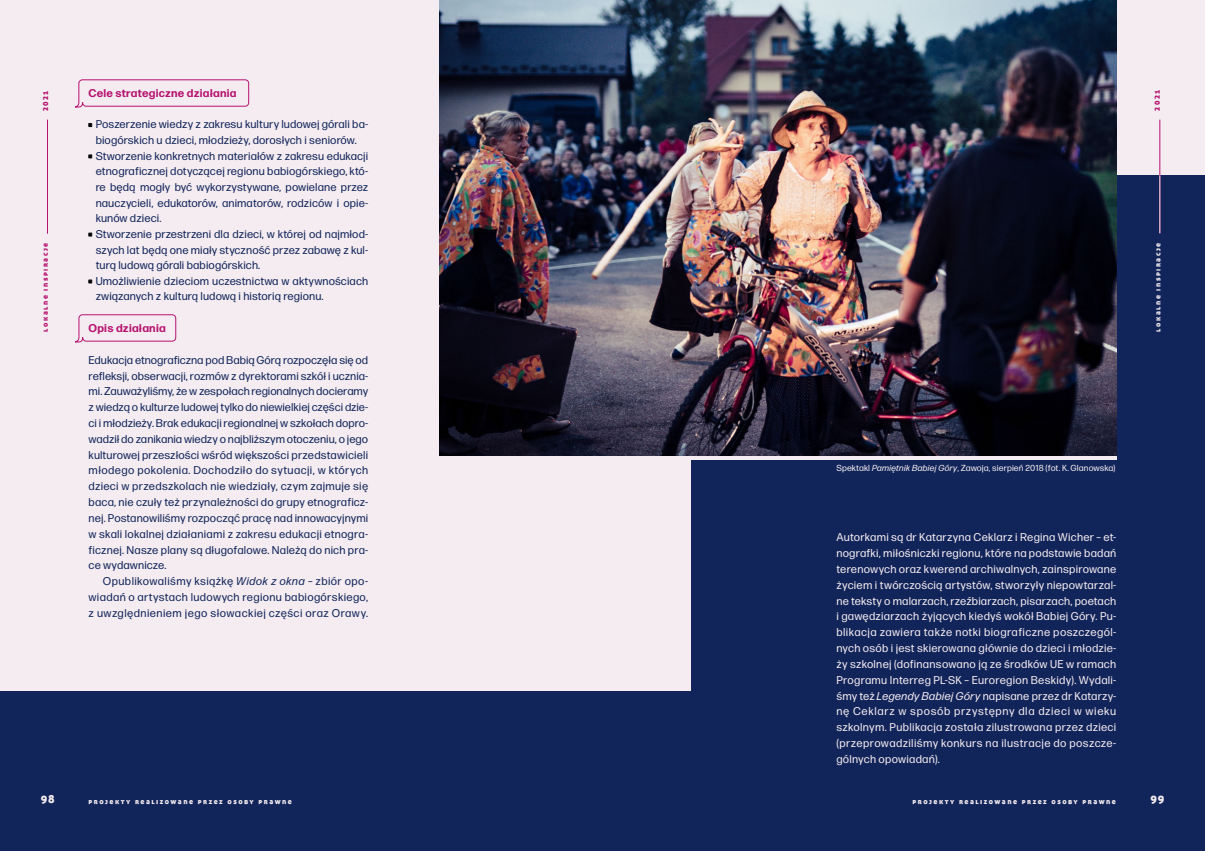
<style>
.page{position:relative;width:1205px;height:851px;background:#fff}
.page>*{position:absolute;margin:0;border:0;box-sizing:border-box;transform-origin:0 0}
.tekst{font:11.25px/15.8px "Forma DJR Micro";letter-spacing:.02em;color:#12255b;text-align:justify}
.tekst-2{font:11.25px/15.8px "Forma DJR Micro";letter-spacing:.025em;color:#f4ecf0;text-align:justify}
.tekst_bullety_1{font:11.25px/15.6px "Forma DJR Micro";letter-spacing:.01em;color:#12255b;text-align:justify}
.tekst_pytanie{font:700 11.25px "Forma DJR Micro";letter-spacing:.02em;color:#b6126f}
.t1{font:11.25px "Aller Display";color:#f4ecf0}
.opis_zdjęć{font:8.75px "Forma DJR Micro";letter-spacing:.01em;color:#f4ecf0}
.t2{font:7.5px "Aller Display";letter-spacing:.2em;color:#f4ecf0}
.t3{font:7.5px "Aller Display";letter-spacing:.2em;color:#b6126f}
.s1{font-weight:700;color:#000}
.s2{font-style:italic}
</style>
<div class="page">
<div style="left:0;top:0;width:1205px;height:850px;background:#f4ecf0"></div>
<div style="left:691px;top:175px;width:514px;height:675px;background:#12255b"></div>
<div style="left:0;top:691px;width:929px;height:159px;background:#12255b"></div>
<svg style="left:75px;top:314px;width:102px;height:29px"></svg>
<svg style="left:75px;top:79px;width:175px;height:29px"></svg>
<hr style="left:47px;top:120px;width:1px;height:114px;background:#b6126f">
<hr style="left:1159px;top:120px;width:1px;height:113px;background:#b6126f">
<hr style="left:1159px;top:175px;width:1px;height:58px;background:#f4ecf0">
<svg style="left:691px;top:455px;width:425px;height:4px;fill:#f4ecf0"></svg>
<img style="left:439px;top:0;width:677px;height:455px">
<p class="t3" style="left:41px;top:111px;width:22px;rotate:-90deg">2021</p>
<p class="t3" style="left:41px;top:331px;width:90px;rotate:-90deg">lokalne inspiracje</p>
<h3 class="tekst_pytanie" style="left:89px;top:86px;width:149px">Cele strategiczne działania</h3>
<p class="tekst_bullety_1" style="left:89px;top:116px;width:281px;text-align:center"><span class="s1">•</span> Poszerzenie wiedzy z zakresu kultury ludowej górali ba&shy;biogórskich u dzieci, młodzieży, dorosłych i seniorów.</p>
<p class="tekst_bullety_1" style="left:96px;top:148px;width:274px;text-indent:-7px"><span class="s1">•</span> Stworzenie konkretnych materiałów z zakresu edukacji etnograficznej dotyczącej regionu babiogórskiego, któ&shy;re będą mogły być wykorzystywane, powielane przez nauczycieli, edukatorów, animatorów, rodziców i opie&shy;kunów dzieci.</p>
<p class="tekst_bullety_1" style="left:96px;top:226px;width:274px;text-indent:-7px"><span class="s1">•</span> Stworzenie przestrzeni dla dzieci, w której od najmłod&shy;szych lat będą one miały styczność przez zabawę z kul&shy;turą ludową górali babiogórskich.</p>
<p class="tekst_bullety_1" style="left:96px;top:273px;width:274px;text-indent:-7px"><span class="s1">•</span> Umożliwienie dzieciom uczestnictwa w aktywnościach związanych z kulturą ludową i historią regionu.</p>
<h3 class="tekst_pytanie" style="left:89px;top:321px;width:79px">Opis działania</h3>
<p class="tekst" style="left:89px;top:351px;width:281px">Edukacja etnograficzna pod Babią Górą rozpoczęła się od refleksji, obserwacji, rozmów z dyrektorami szkół i ucznia&shy;mi. Zauważyliśmy, że w zespołach regionalnych docieramy z wiedzą o kulturze ludowej tylko do niewielkiej części dzie&shy;ci i młodzieży. Brak edukacji regionalnej w szkołach dopro&shy;wadził do zanikania wiedzy o najbliższym otoczeniu, o jego kulturowej przeszłości wśród większości przedstawicieli młodego pokolenia. Dochodziło do sytuacji, w których dzieci w przedszkolach nie wiedziały, czym zajmuje się baca, nie czuły też przynależności do grupy etnograficz&shy;nej. Postanowiliśmy rozpocząć pracę nad innowacyjnymi w skali lokalnej działaniami z zakresu edukacji etnogra&shy;ficznej. Nasze plany są długofalowe. Należą do nich pra&shy;ce wydawnicze.</p>
<p class="tekst" style="left:89px;top:573px;width:281px;text-indent:14px">Opublikowaliśmy książkę <span class="s2">Widok z okna</span> – zbiór opo&shy;wiadań o artystach ludowych regionu babiogórskiego, z uwzględnieniem jego słowackiej części oraz Orawy.</p>
<p class="t3" style="left:1152px;top:110px;width:22px;rotate:-90deg">2021</p>
<p class="t2" style="left:1153px;top:331px;width:90px;rotate:-90deg">lokalne inspiracje</p>
<p class="opis_zdjęć" style="left:836px;top:462px;width:281px">Spektakl <span class="s2">Pamiętnik Babiej Góry</span>, Zawoja, sierpień 2018 (fot. K. Glanowska)</p>
<p class="tekst-2" style="left:836px;top:529px;width:281px">Autorkami są dr Katarzyna Ceklarz i Regina Wicher – et&shy;nografki, miłośniczki regionu, które na podstawie badań terenowych oraz kwerend archiwalnych, zainspirowane życiem i twórczością artystów, stworzyły niepowtarzal&shy;ne teksty o malarzach, rzeźbiarzach, pisarzach, poetach i gawędziarzach żyjących kiedyś wokół Babiej Góry. Pu&shy;blikacja zawiera także notki biograficzne poszczegól&shy;nych osób i jest skierowana głównie do dzieci i młodzie&shy;ży szkolnej (dofinansowano ją ze środków UE w ramach Programu Interreg PL-SK – Euroregion Beskidy). Wydali&shy;śmy też <span class="s2">Legendy Babiej Góry</span> napisane przez dr Katarzy&shy;nę Ceklarz w sposób przystępny dla dzieci w wieku szkolnym. Publikacja została zilustrowana przez dzieci (przeprowadziliśmy konkurs na ilustracje do poszcze&shy;gólnych opowiadań).</p>
<p class="t1" style="left:41px;top:791px;width:15px">98</p>
<p class="t1" style="left:1150px;top:791px;width:16px">99</p>
<p class="t2" style="left:89px;top:796px;width:205px">projekty realizowane przez osoby prawne</p>
<p class="t2" style="left:912px;top:796px;width:205px">projekty realizowane przez osoby prawne</p>
</div>
